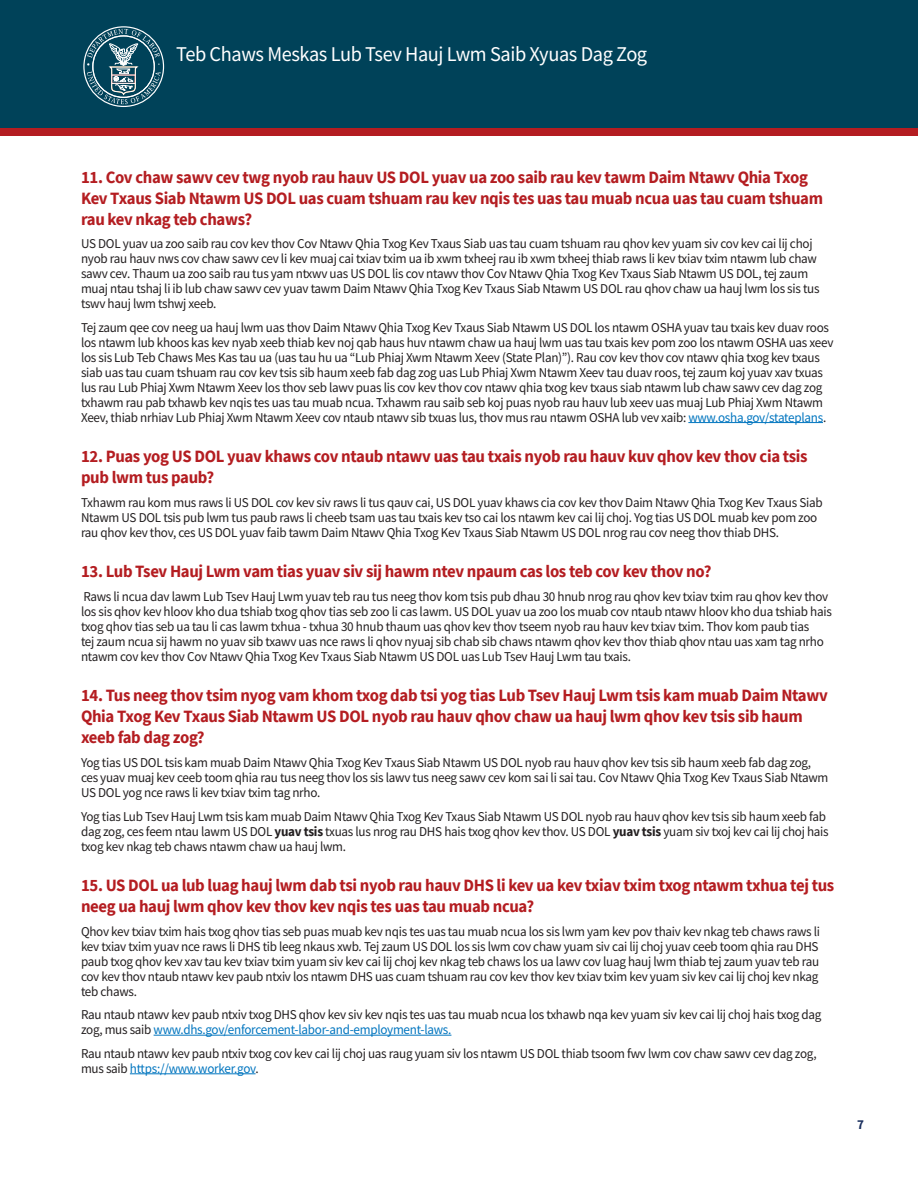
<style>
.page{position:relative;width:918px;height:1188px;background:#fff}
.page>*{position:absolute;margin:0;border:0;box-sizing:border-box;transform-origin:0 0}
.t1{font:21px "Source Sans Pro";letter-spacing:-.02em;color:#fff}
.t2{font:700 17.25px/21px "Source Sans Pro";letter-spacing:-.02em;color:#b41d21}
.t3{font:13.5px/15px "Source Sans Pro";letter-spacing:-.02em;color:#231f20}
.t4{font:700 13.5px "Source Sans Pro";color:#192e5d}
.s1{color:#0075bf}
.s2{font-weight:700}
</style>
<div class="page">
<div style="left:0;top:0;width:918px;height:128px;background:#004259"></div>
<div style="left:0;top:128px;width:918px;height:8px;background:#b41d21"></div>
<hr style="left:688px;top:422px;width:135px;height:1px;background:#0075bf">
<hr style="left:154px;top:1035px;width:297px;height:1px;background:#0075bf">
<hr style="left:130px;top:1073px;width:126px;height:1px;background:#0075bf">
<div style="left:83px;top:26px;width:81px;height:81px;border:1px solid #fff;border-radius:50%"></div>
<svg style="left:87px;top:29px;width:74px;height:75px"></svg>
<h1 class="t1" style="left:176px;top:40px;width:473px">Teb Chaws Meskas Lub Tsev Hauj Lwm Saib Xyuas Dag Zog</h1>
<h3 class="t2" style="left:81px;top:166px;width:744px">11. Cov chaw sawv cev twg nyob rau hauv US DOL yuav ua zoo saib rau kev tawm Daim Ntawv Qhia Txog<br>Kev Txaus Siab Ntawm US DOL uas cuam tshuam rau kev nqis tes uas tau muab ncua uas tau cuam tshuam rau kev nkag teb chaws?</h3>
<p class="t3" style="left:81px;top:236px;width:740px">US DOL yuav ua zoo saib rau cov kev thov Cov Ntawv Qhia Txog Kev Txaus Siab uas tau cuam tshuam rau qhov kev yuam siv cov kev cai lij choj nyob rau hauv nws cov chaw sawv cev li kev muaj cai txiav txim ua ib xwm txheej rau ib xwm txheej thiab raws li kev txiav txim ntawm lub chaw sawv cev. Thaum ua zoo saib rau tus yam ntxwv uas US DOL lis cov ntawv thov Cov Ntawv Qhia Txog Kev Txaus Siab Ntawm US DOL, tej zaum muaj ntau tshaj li ib lub chaw sawv cev yuav tawm Daim Ntawv Qhia Txog Kev Txaus Siab Ntawm US DOL rau qhov chaw ua hauj lwm los sis tus tswv hauj lwm tshwj xeeb.</p>
<p class="t3" style="left:81px;top:320px;width:754px">Tej zaum qee cov neeg ua hauj lwm uas thov Daim Ntawv Qhia Txog Kev Txaus Siab Ntawm US DOL los ntawm OSHA yuav tau txais kev duav roos los ntawm lub khoos kas kev nyab xeeb thiab kev noj qab haus huv ntawm chaw ua hauj lwm uas tau txais kev pom zoo los ntawm OSHA uas xeev los sis Lub Teb Chaws Mes Kas tau ua (uas tau hu ua “Lub Phiaj Xwm Ntawm Xeev (State Plan)”). Rau cov kev thov cov ntawv qhia txog kev txaus siab uas tau cuam tshuam rau cov kev tsis sib haum xeeb fab dag zog uas Lub Phiaj Xwm Ntawm Xeev tau duav roos, tej zaum koj yuav xav txuas lus rau Lub Phiaj Xwm Ntawm Xeev los thov seb lawv puas lis cov kev thov cov ntawv qhia txog kev txaus siab ntawm lub chaw sawv cev dag zog txhawm rau pab txhawb kev nqis tes uas tau muab ncua. Txhawm rau saib seb koj puas nyob rau hauv lub xeev uas muaj Lub Phiaj Xwm Ntawm Xeev, thiab nrhiav Lub Phiaj Xwm Ntawm Xeev cov ntaub ntawv sib txuas lus, thov mus rau ntawm OSHA lub vev xaib: <span class="s1">www.osha.gov/stateplans</span>.</p>
<h3 class="t2" style="left:81px;top:446px;width:728px">12. Puas yog US DOL yuav khaws cov ntaub ntawv uas tau txais nyob rau hauv kuv qhov kev thov cia tsis pub lwm tus paub?</h3>
<p class="t3" style="left:81px;top:495px;width:743px">Txhawm rau kom mus raws li US DOL cov kev siv raws li tus qauv cai, US DOL yuav khaws cia cov kev thov Daim Ntawv Qhia Txog Kev Txaus Siab<br>Ntawm US DOL tsis pub lwm tus paub raws li cheeb tsam uas tau txais kev tso cai los ntawm kev cai lij choj. Yog tias US DOL muab kev pom zoo rau qhov kev thov, ces US DOL yuav faib tawm Daim Ntawv Qhia Txog Kev Txaus Siab Ntawm US DOL nrog rau cov neeg thov thiab DHS.</p>
<h3 class="t2" style="left:81px;top:561px;width:632px">13. Lub Tsev Hauj Lwm vam tias yuav siv sij hawm ntev npaum cas los teb cov kev thov no?</h3>
<p class="t3" style="left:81px;top:589px;width:752px">Raws li ncua dav lawm Lub Tsev Hauj Lwm yuav teb rau tus neeg thov kom tsis pub dhau 30 hnub nrog rau qhov kev txiav txim rau qhov kev thov los sis qhov kev hloov kho dua tshiab txog qhov tias seb zoo li cas lawm. US DOL yuav ua zoo los muab cov ntaub ntawv hloov kho dua tshiab hais txog qhov tias seb ua tau li cas lawm txhua - txhua 30 hnub thaum uas qhov kev thov tseem nyob rau hauv kev txiav txim. Thov kom paub tias<br>tej zaum ncua sij hawm no yuav sib txawv uas nce raws li qhov nyuaj sib chab sib chaws ntawm qhov kev thov thiab qhov ntau uas xam tag nrho ntawm cov kev thov Cov Ntawv Qhia Txog Kev Txaus Siab Ntawm US DOL uas Lub Tsev Hauj Lwm tau txais.</p>
<h3 class="t2" style="left:81px;top:685px;width:748px">14. Tus neeg thov tsim nyog vam khom txog dab tsi yog tias Lub Tsev Hauj Lwm tsis kam muab Daim Ntawv<br>Qhia Txog Kev Txaus Siab Ntawm US DOL nyob rau hauv qhov chaw ua hauj lwm qhov kev tsis sib haum xeeb fab dag zog?</h3>
<p class="t3" style="left:81px;top:755px;width:749px">Yog tias US DOL tsis kam muab Daim Ntawv Qhia Txog Kev Txaus Siab Ntawm US DOL nyob rau hauv qhov kev tsis sib haum xeeb fab dag zog, ces yuav muaj kev ceeb toom qhia rau tus neeg thov los sis lawv tus neeg sawv cev kom sai li sai tau. Cov Ntawv Qhia Txog Kev Txaus Siab Ntawm<br>US DOL yog nce raws li kev txiav txim tag nrho.</p>
<p class="t3" style="left:81px;top:809px;width:749px">Yog tias Lub Tsev Hauj Lwm tsis kam muab Daim Ntawv Qhia Txog Kev Txaus Siab Ntawm US DOL nyob rau hauv qhov kev tsis sib haum xeeb fab dag zog, ces feem ntau lawm US DOL <span class="s2">yuav tsis</span> txuas lus nrog rau DHS hais txog qhov kev thov. US DOL <span class="s2">yuav tsis</span> yuam siv txoj kev cai lij choj hais txog kev nkag teb chaws ntawm chaw ua hauj lwm.</p>
<h3 class="t2" style="left:81px;top:875px;width:755px">15. US DOL ua lub luag hauj lwm dab tsi nyob rau hauv DHS li kev ua kev txiav txim txog ntawm txhua tej tus neeg ua hauj lwm qhov kev thov kev nqis tes uas tau muab ncua?</h3>
<p class="t3" style="left:81px;top:924px;width:741px;text-align:justify">Qhov kev txiav txim hais txog qhov tias seb puas muab kev nqis tes uas tau muab ncua los sis lwm yam kev pov thaiv kev nkag teb chaws raws li kev txiav txim yuav nce raws li DHS tib leeg nkaus xwb. Tej zaum US DOL los sis lwm cov chaw yuam siv cai lij choj yuav ceeb toom qhia rau DHS paub txog qhov kev xav tau kev txiav txim yuam siv kev cai lij choj kev nkag teb chaws los ua lawv cov luag hauj lwm thiab tej zaum yuav teb rau cov kev thov ntaub ntawv kev paub ntxiv los ntawm DHS uas cuam tshuam rau cov kev thov kev txiav txim kev yuam siv kev cai lij choj kev nkag teb chaws.</p>
<p class="t3" style="left:81px;top:1007px;width:742px">Rau ntaub ntawv kev paub ntxiv txog DHS qhov kev siv kev nqis tes uas tau muab ncua los txhawb nqa kev yuam siv kev cai lij choj hais txog dag zog, mus saib <span class="s1">www.dhs.gov/enforcement-labor-and-employment-laws.</span></p>
<p class="t3" style="left:81px;top:1046px;width:737px">Rau ntaub ntawv kev paub ntxiv txog cov kev cai lij choj uas raug yuam siv los ntawm US DOL thiab tsoom fwv lwm cov chaw sawv cev dag zog, mus saib <span class="s1">https://www.worker.gov</span>.</p>
<p class="t4" style="left:857px;top:1115px;width:8px">7</p>
</div>
